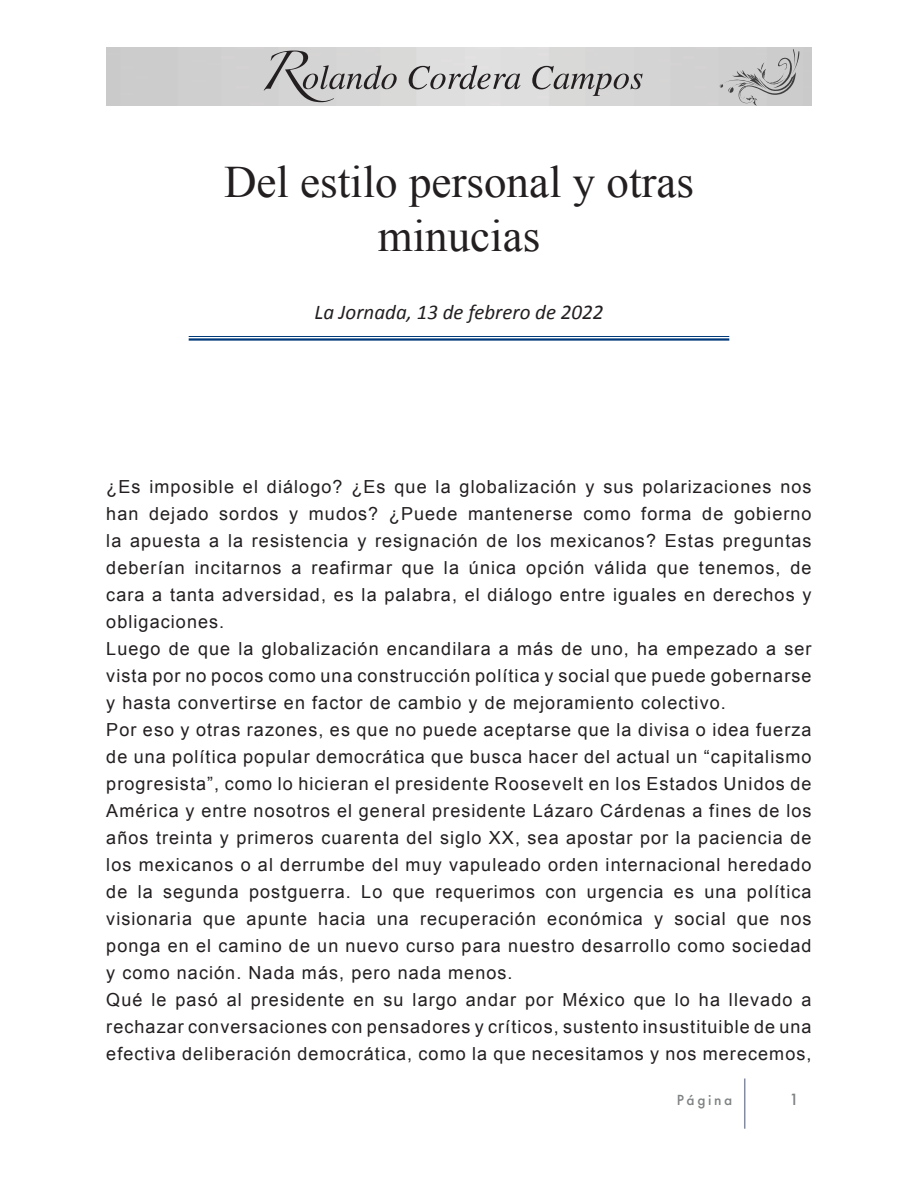
<style>
.page{position:relative;width:918px;height:1188px;background:#fff}
.page>*{position:absolute;margin:0;border:0;box-sizing:border-box;transform-origin:0 0}
.Título{font:45px/54px "Times New Roman";color:#231f20;text-align:center}
.Fecha{font:italic 21px "Calibri";color:#231f20}
.t1{font:18px/27px "Arial";letter-spacing:.06em;color:#231f20;text-align:justify}
.t2{font:500 15px "Futura";color:#7e8182}
.t3{font:500 13.5px "Futura";letter-spacing:.2em;color:#7e8182}
</style>
<div class="page">
<svg style="left:264px;top:51px;width:133px;height:51px;background:#bab9b9"></svg>
<svg style="left:409px;top:65px;width:112px;height:24px;background:#b4b3b4"></svg>
<svg style="left:532px;top:66px;width:111px;height:30px;background:#b6b5b5"></svg>
<svg style="left:719px;top:49px;width:80px;height:57px;background:#bebebf"></svg>
<hr style="left:744px;top:1079px;width:1px;height:50px;background:#848ba0">
<hr style="left:189px;top:336px;width:540px;height:1px;background:#013a7a">
<hr style="left:189px;top:338px;width:540px;height:3px;background:#013a7a">
<p class="Título" style="left:224px;top:155px;width:471px">Del estilo personal y otras minucias</p>
<p class="Fecha" style="left:315px;top:298px;width:290px">La Jornada, 13 de febrero de 2022</p>
<p class="t1" style="left:106px;top:473px;width:707px">¿Es imposible el diálogo? ¿Es que la globalización y sus polarizaciones nos han dejado sordos y mudos? ¿Puede mantenerse como forma de gobierno la apuesta a la resistencia y resignación de los mexicanos? Estas preguntas deberían incitarnos a reafirmar que la única opción válida que tenemos, de cara a tanta adversidad, es la palabra, el diálogo entre iguales en derechos y obligaciones.</p>
<p class="t1" style="left:106px;top:635px;width:707px">Luego de que la globalización encandilara a más de uno, ha empezado a ser vista por no pocos como una construcción política y social que puede gobernarse y hasta convertirse en factor de cambio y de mejoramiento colectivo.</p>
<p class="t1" style="left:106px;top:716px;width:707px">Por eso y otras razones, es que no puede aceptarse que la divisa o idea fuerza de una política popular democrática que busca hacer del actual un “capitalismo progresista”, como lo hicieran el presidente Roosevelt en los Estados Unidos de América y entre nosotros el general presidente Lázaro Cárdenas a fines de los años treinta y primeros cuarenta del siglo XX, sea apostar por la paciencia de los mexicanos o al derrumbe del muy vapuleado orden internacional heredado de la segunda postguerra. Lo que requerimos con urgencia es una política visionaria que apunte hacia una recuperación económica y social que nos ponga en el camino de un nuevo curso para nuestro desarrollo como sociedad y como nación. Nada más, pero nada menos.</p>
<p class="t1" style="left:106px;top:986px;width:707px">Qué le pasó al presidente en su largo andar por México que lo ha llevado a rechazar conversaciones con pensadores y críticos, sustento insustituible de una efectiva deliberación democrática, como la que necesitamos y nos merecemos,</p>
<p class="t3" style="left:677px;top:1091px;width:57px">Página</p>
<p class="t2" style="left:789px;top:1089px;width:11px">1</p>
</div>
